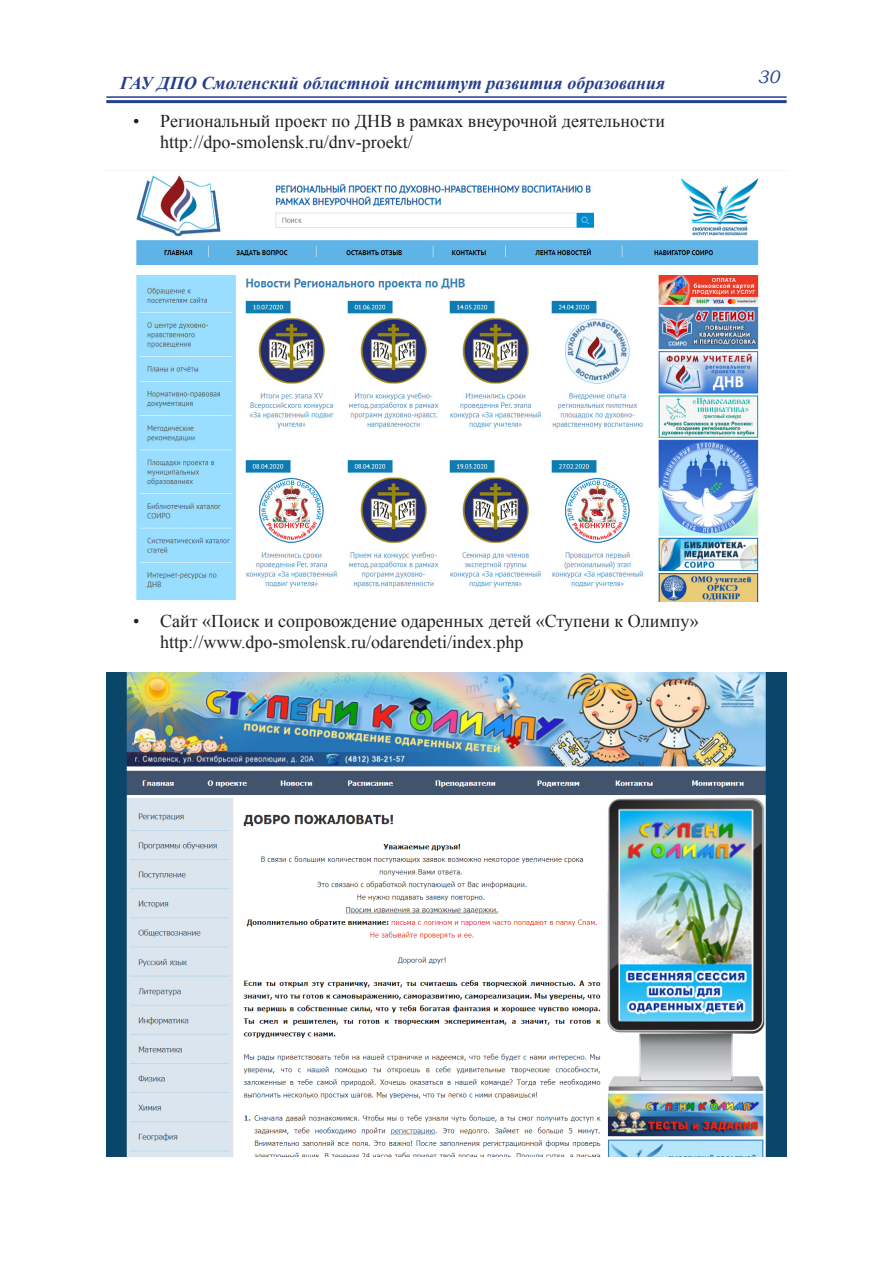
<style>
.page{position:relative;width:893px;height:1263px;background:#fff}
.page>*{position:absolute;margin:0;border:0;box-sizing:border-box;transform-origin:0 0}
.t1{font:18px/21px "Times New Roman";color:#231f20}
.t2{font:italic 700 18px "Times New Roman";color:#253f8e}
.t3{font:italic 18px "Bookman Old Style";color:#253f8e}
</style>
<div class="page">
<hr style="left:106px;top:96px;width:681px;height:2px;background:#253f8e">
<hr style="left:106px;top:100px;width:681px;height:3px;background:#253f8e">
<img style="left:136px;top:175px;width:623px;height:427px">
<img style="left:106px;top:673px;width:681px;height:484px">
<p class="t2" style="left:120px;top:70px;width:547px">ГАУ ДПО Смоленский областной институт развития образования</p>
<p class="t3" style="left:757px;top:65px;width:24px">30</p>
<p class="t1" style="left:160px;top:110px;width:506px;text-indent:-27px">• Региональный проект по ДНВ в рамках внеурочной деятельности http://dpo-smolensk.ru/dnv-proekt/</p>
<p class="t1" style="left:160px;top:610px;width:540px;text-indent:-27px">• Сайт «Поиск и сопровождение одаренных детей «Ступени к Олимпу» http://www.dpo-smolensk.ru/odarendeti/index.php</p>
</div>
